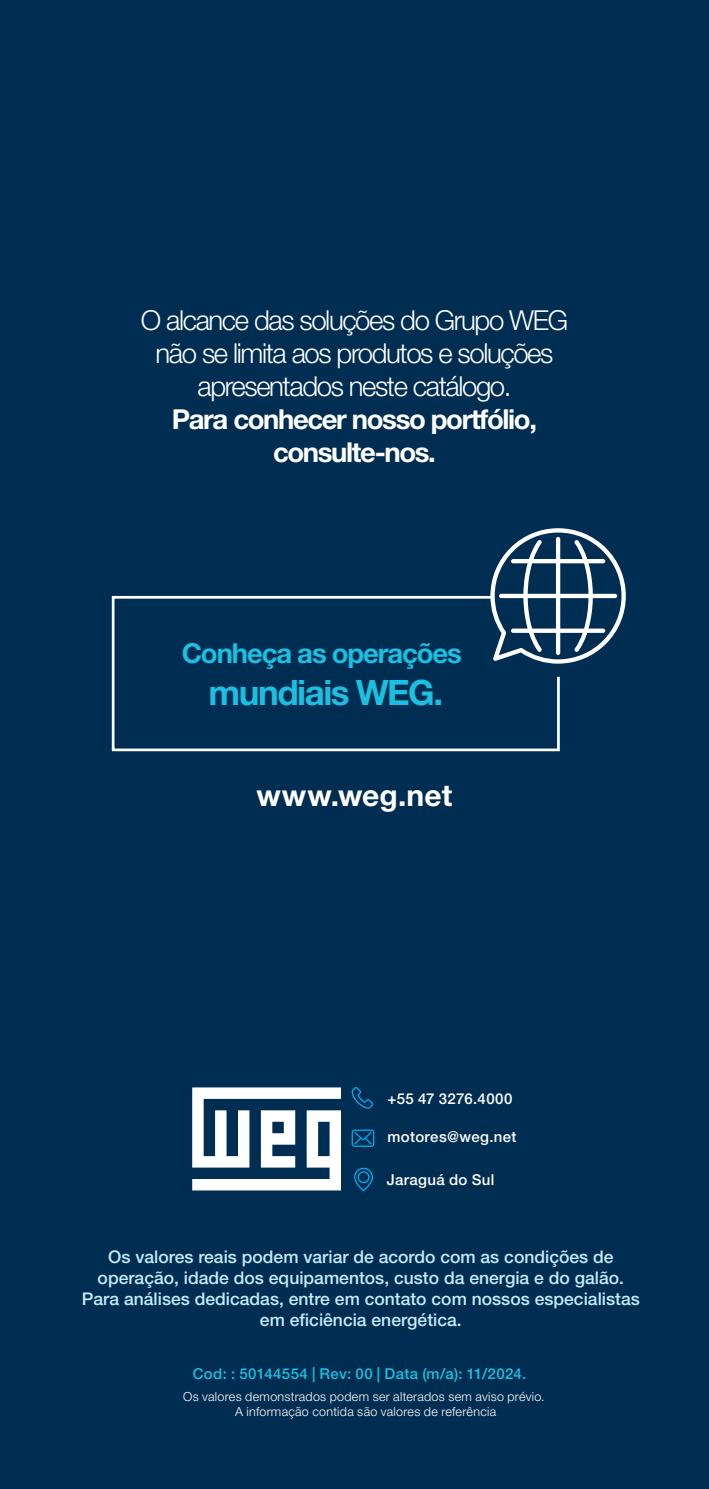
<style>
.page{position:relative;width:709px;height:1489px;background:#fff}
.page>*{position:absolute;margin:0;border:0;box-sizing:border-box;transform-origin:0 0}
._15___Address_BLACK_HN45_7_5pt{font:700 35px "Helvetica Neue LT Pro";letter-spacing:-.045em;color:#1cbfdf}
._15___Address_BLACK_HN45_7_5pt-2{font:700 30px "Helvetica Neue LT Pro";letter-spacing:.005em;color:#fff}
.t1{font:300 27.5px/33px "Helvetica Neue LT Pro";letter-spacing:-.05em;color:#fff;text-align:center}
.t2{font:700 27.5px/33px "Helvetica Neue LT Pro";letter-spacing:-.05em;color:#fff;text-align:center}
._15___Address_BLACK_HN45_7_5pt-3{font:700 27.5px "Helvetica Neue LT Pro";letter-spacing:-.04em;color:#1cbfdf}
.t3{font:500 17.5px/21px "Helvetica Neue LT Pro";color:#c6eafa;text-align:center}
._15___Address_BLACK_HN45_7_5pt-4{font:500 15px "Helvetica Neue LT Pro";letter-spacing:.025em;color:#fff}
._15___Address_BLACK_HN45_7_5pt-5{font:500 15px "Helvetica Neue LT Pro";letter-spacing:.025em;color:#1cbfdf}
._15___Address_BLACK_HN45_7_5pt-6{font:300 12.5px "Helvetica Neue LT Pro";letter-spacing:.025em;color:#fff}
</style>
<div class="page">
<div style="left:0;top:0;width:709px;height:1488px;background:#002d52"></div>
<svg style="left:354px;top:1167px;width:19px;height:24px"></svg>
<svg style="left:351px;top:1087px;width:22px;height:21px"></svg>
<svg style="left:351px;top:1129px;width:23px;height:17px"></svg>
<svg style="left:192px;top:1087px;width:149px;height:103px"></svg>
<svg style="left:490px;top:528px;width:136px;height:135px"></svg>
<svg style="left:111px;top:594px;width:450px;height:158px"></svg>
<p class="t1" style="left:141px;top:303px;width:429px">O alcance das soluções do Grupo WEG não se limita aos produtos e soluções apresentados neste catálogo.</p>
<p class="t2" style="left:172px;top:402px;width:366px">Para conhecer nosso portfólio, consulte-nos.</p>
<p class="_15___Address_BLACK_HN45_7_5pt-3" style="left:182px;top:636px;width:281px">Conheça as operações</p>
<p class="_15___Address_BLACK_HN45_7_5pt" style="left:208px;top:670px;width:236px">mundiais WEG.</p>
<p class="_15___Address_BLACK_HN45_7_5pt-2" style="left:256px;top:776px;width:197px">www.weg.net</p>
<p class="_15___Address_BLACK_HN45_7_5pt-4" style="left:387px;top:1089px;width:126px">+55 47 3276.4000</p>
<p class="_15___Address_BLACK_HN45_7_5pt-4" style="left:387px;top:1127px;width:130px">motores@weg.net</p>
<p class="_15___Address_BLACK_HN45_7_5pt-4" style="left:386px;top:1170px;width:109px">Jaraguá do Sul</p>
<p class="t3" style="left:98px;top:1246px;width:528px">Os valores reais podem variar de acordo com as condições de operação, idade dos equipamentos, custo da energia e do galão.</p>
<p class="t3" style="left:82px;top:1288px;width:559px">Para análises dedicadas, entre em contato com nossos especialistas em eficiência energética.</p>
<p class="_15___Address_BLACK_HN45_7_5pt-5" style="left:193px;top:1363px;width:335px">Cod: : 50144554 | Rev: 00 | Data (m/a): 11/2024.</p>
<p class="_15___Address_BLACK_HN45_7_5pt-6" style="left:183px;top:1388px;width:363px">Os valores demonstrados podem ser alterados sem aviso prévio.</p>
<p class="_15___Address_BLACK_HN45_7_5pt-6" style="left:235px;top:1403px;width:262px">A informação contida são valores de referência</p>
</div>
